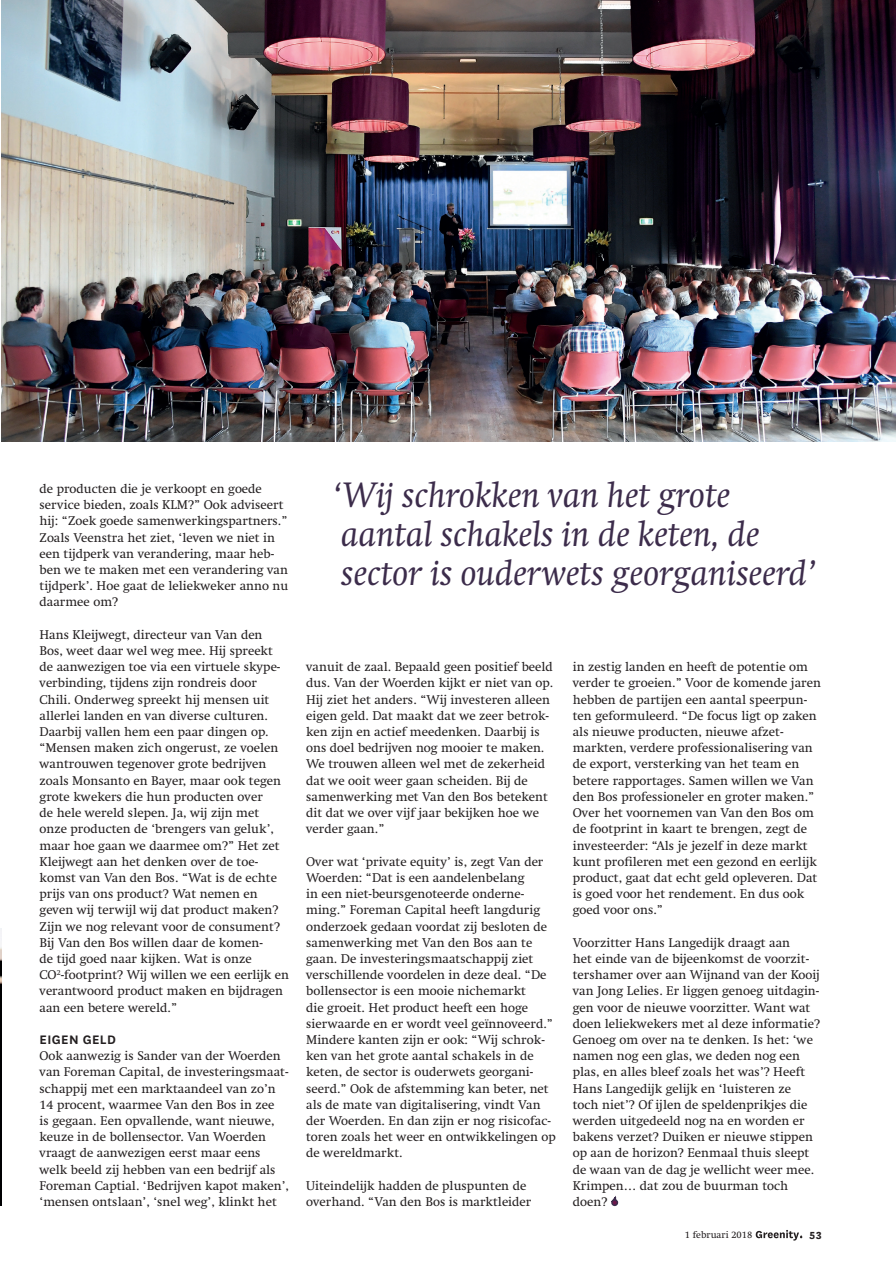
<style>
.page{position:relative;width:896px;height:1266px;background:#fff}
.page>*{position:absolute;margin:0;border:0;box-sizing:border-box;transform-origin:0 0}
.t1{font:italic 36px/39px "Swift LT Pro";color:#3c2c4b}
.t2{font:600 14.4px "National";letter-spacing:.03em;color:#231f20}
.t3{font:12.9px/16.2px "Swift LT Pro";color:#231f20}
.t4{font:700 12px "National";color:#231f20}
.t5{font:9.75px "Swift LT Pro";color:#231f20}
</style>
<div class="page">
<svg style="left:755px;top:1230px;width:48px;height:11px"></svg>
<img style="left:1px;top:0;width:894px;height:441px">
<svg style="left:611px;top:1195px;width:8px;height:11px"></svg>
<img style="left:0;top:928px;width:1px;height:277px">
<p class="t3" style="left:40px;top:480px;width:250px">de producten die je verkoopt en goede service bieden, zoals KLM?” Ook adviseert hij: “Zoek goede samenwerkingspartners.” Zoals Veenstra het ziet, ‘leven we niet in een tijdperk van verandering, maar heb&shy;ben we te maken met een verandering van tijdperk’. Hoe gaat de leliekweker anno nu daarmee om?</p>
<p class="t3" style="left:40px;top:626px;width:251px">Hans Kleijwegt, directeur van Van den Bos, weet daar wel weg mee. Hij spreekt de aanwezigen toe via een virtuele skype&shy;verbinding, tijdens zijn rondreis door Chili. Onderweg spreekt hij mensen uit allerlei landen en van diverse culturen.<br>Daarbij vallen hem een paar dingen op. “Mensen maken zich ongerust, ze voelen wantrouwen tegenover grote bedrijven zoals Monsanto en Bayer, maar ook tegen grote kwekers die hun producten over<br>de hele wereld slepen. Ja, wij zijn met onze producten de ‘brengers van geluk’, maar hoe gaan we daarmee om?” Het zet Kleijwegt aan het denken over de toe&shy;komst van Van den Bos. “Wat is de echte prijs van ons product? Wat nemen en geven wij terwijl wij dat product maken?<br>Zijn we nog relevant voor de consument?<br>Bij Van den Bos willen daar de komen-<br>de tijd goed naar kijken. Wat is onze CO<sup>2</sup>-footprint? Wij willen we een eerlijk en verantwoord product maken en bijdragen aan een betere wereld.”</p>
<p class="t2" style="left:40px;top:1029px;width:78px">EIGEN GELD</p>
<p class="t3" style="left:40px;top:1047px;width:251px">Ook aanwezig is Sander van der Woerden van Foreman Capital, de investeringsmaat&shy;schappij met een marktaandeel van zo’n 14 procent, waarmee Van den Bos in zee<br>is gegaan. Een opvallende, want nieuwe, keuze in de bollensector. Van Woerden vraagt de aanwezigen eerst maar eens welk beeld zij hebben van een bedrijf als Foreman Captial. ‘Bedrijven kapot maken’, ‘mensen ontslaan’, ‘snel weg’, klinkt het</p>
<h1 class="t1" style="left:333px;top:475px;width:485px">‘Wij schrokken van het grote aantal schakels in de keten, de sector is ouderwets georganiseerd’</h1>
<p class="t3" style="left:306px;top:658px;width:248px">vanuit de zaal. Bepaald geen positief beeld dus. Van der Woerden kijkt er niet van op.<br>Hij ziet het anders. “Wij investeren alleen eigen geld. Dat maakt dat we zeer betrok&shy;ken zijn en actief meedenken. Daarbij is ons doel bedrijven nog mooier te maken.<br>We trouwen alleen wel met de zekerheid dat we ooit weer gaan scheiden. Bij de samenwerking met Van den Bos betekent dit dat we over vijf jaar bekijken hoe we verder gaan.”</p>
<p class="t3" style="left:306px;top:853px;width:251px">Over wat ‘private equity’ is, zegt Van der Woerden: “Dat is een aandelenbelang<br>in een niet-beursgenoteerde onderne&shy;ming.” Foreman Capital heeft langdurig onderzoek gedaan voordat zij besloten de samenwerking met Van den Bos aan te gaan. De investeringsmaatschappij ziet verschillende voordelen in deze deal. “De bollensector is een mooie nichemarkt<br>die groeit. Het product heeft een hoge sierwaarde en er wordt veel geïnnoveerd.” Mindere kanten zijn er ook: “Wij schrok&shy;ken van het grote aantal schakels in de keten, de sector is ouderwets georgani&shy;seerd.” Ook de afstemming kan beter, net als de mate van digitalisering, vindt Van der Woerden. En dan zijn er nog risicofac&shy;toren zoals het weer en ontwikkelingen op de wereldmarkt.</p>
<p class="t3" style="left:306px;top:1177px;width:227px">Uiteindelijk hadden de pluspunten de overhand. “Van den Bos is marktleider</p>
<p class="t3" style="left:572px;top:658px;width:250px">in zestig landen en heeft de potentie om verder te groeien.” Voor de komende jaren hebben de partijen een aantal speerpun&shy;ten geformuleerd. “De focus ligt op zaken als nieuwe producten, nieuwe afzet&shy;markten, verdere professionalisering van de export, versterking van het team en betere rapportages. Samen willen we Van den Bos professioneler en groter maken.” Over het voornemen van Van den Bos om de footprint in kaart te brengen, zegt de investeerder: “Als je jezelf in deze markt kunt profileren met een gezond en eerlijk product, gaat dat echt geld opleveren. Dat is goed voor het rendement. En dus ook goed voor ons.”</p>
<p class="t3" style="left:572px;top:934px;width:249px">Voorzitter Hans Langedijk draagt aan<br>het einde van de bijeenkomst de voorzit&shy;tershamer over aan Wijnand van der Kooij van Jong Lelies. Er liggen genoeg uitdagin&shy;gen voor de nieuwe voorzitter. Want wat doen leliekwekers met al deze informatie?<br>Genoeg om over na te denken. Is het: ‘we namen nog een glas, we deden nog een plas, en alles bleef zoals het was’? Heeft Hans Langedijk gelijk en ‘luisteren ze<br>toch niet’? Of ijlen de speldenprikjes die werden uitgedeeld nog na en worden er bakens verzet? Duiken er nieuwe stippen op aan de horizon? Eenmaal thuis sleept de waan van de dag je wellicht weer mee.<br>Krimpen… dat zou de buurman toch doen?</p>
<p class="t5" style="left:684px;top:1229px;width:69px">1 februari 2018</p>
<p class="t4" style="left:808px;top:1226px;width:15px">53</p>
</div>
